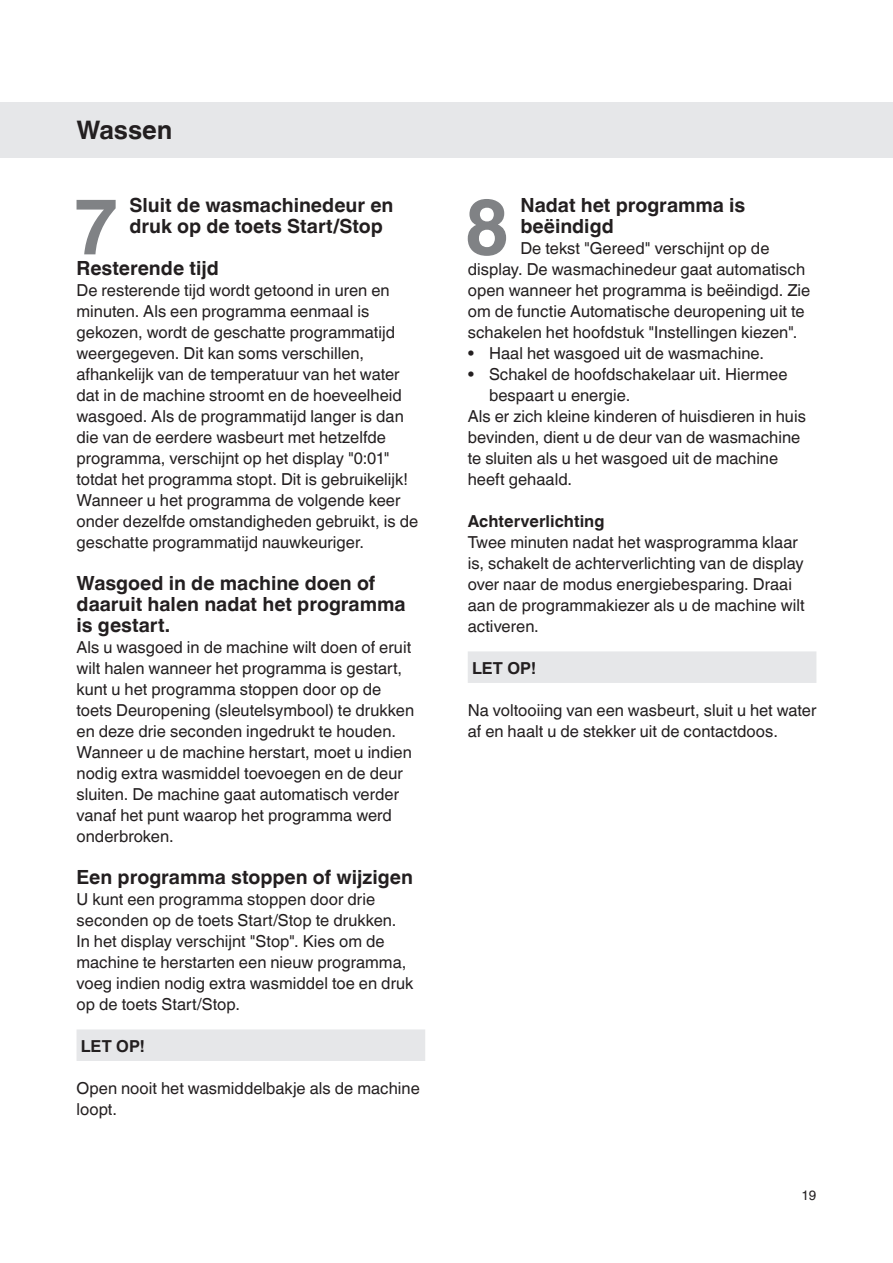
<style>
.page{position:relative;width:893px;height:1263px;background:#fff}
.page>*{position:absolute;margin:0;border:0;box-sizing:border-box;transform-origin:0 0}
.naslov_2{font:700 78px "Helvetica Linotype";color:#808285}
.naslov_1-1{font:700 25.5px "Helvetica Linotype";color:#231f20}
.naslov_2_2{font:700 19.5px/21px "Helvetica Linotype";color:#231f20}
.naslov_2-2{font:700 19.5px/21px "Helvetica Linotype";color:#231f20}
.tekst{font:16.5px/21px "Helvetica Linotype";color:#231f20}
.naslov_3{font:700 16.5px "Helvetica Linotype";color:#231f20}
.podnaslov_v_sivini{font:700 16.5px "Helvetica Linotype";letter-spacing:.005em;color:#231f20}
.t1{font:13.5px "Helvetica Linotype";color:#231f20}
</style>
<div class="page">
<div style="left:0;top:102px;width:893px;height:55px;background:#e6e7e9"></div>
<div style="left:77px;top:1029px;width:348px;height:32px;background:#e6e7e9"></div>
<div style="left:468px;top:651px;width:348px;height:32px;background:#e6e7e9"></div>
<p class="naslov_1-1" style="left:77px;top:115px;width:97px">Wassen</p>
<p class="naslov_2" style="left:74px;top:182px;width:46px">7</p>
<p class="naslov_2-2" style="left:130px;top:195px;width:265px">Sluit de wasmachinedeur en druk op de toets Start/Stop</p>
<p class="naslov_2_2" style="left:77px;top:258px;width:144px">Resterende tijd</p>
<p class="tekst" style="left:77px;top:280px;width:343px">De resterende tijd wordt getoond in uren en minuten. Als een programma eenmaal is gekozen, wordt de geschatte programmatijd weergegeven. Dit kan soms verschillen, afhankelijk van de temperatuur van het water dat in de machine stroomt en de hoeveelheid wasgoed. Als de programmatijd langer is dan die van de eerdere wasbeurt met hetzelfde programma, verschijnt op het display "0:01" totdat het programma stopt. Dit is gebruikelijk!<br>Wanneer u het programma de volgende keer onder dezelfde omstandigheden gebruikt, is de geschatte programmatijd nauwkeuriger.</p>
<p class="naslov_2_2" style="left:77px;top:573px;width:331px">Wasgoed in de machine doen of daaruit halen nadat het programma is gestart.</p>
<p class="tekst" style="left:77px;top:637px;width:339px">Als u wasgoed in de machine wilt doen of eruit wilt halen wanneer het programma is gestart, kunt u het programma stoppen door op de toets Deuropening (sleutelsymbool) te drukken en deze drie seconden ingedrukt te houden.<br>Wanneer u de machine herstart, moet u indien nodig extra wasmiddel toevoegen en de deur sluiten. De machine gaat automatisch verder vanaf het punt waarop het programma werd onderbroken.</p>
<p class="naslov_2_2" style="left:77px;top:867px;width:338px">Een programma stoppen of wijzigen</p>
<p class="tekst" style="left:77px;top:889px;width:338px">U kunt een programma stoppen door drie seconden op de toets Start/Stop te drukken.<br>In het display verschijnt "Stop". Kies om de machine te herstarten een nieuw programma, voeg indien nodig extra wasmiddel toe en druk op de toets Start/Stop.</p>
<p class="podnaslov_v_sivini" style="left:81px;top:1037px;width:66px">LET OP!</p>
<p class="tekst" style="left:77px;top:1078px;width:345px">Open nooit het wasmiddelbakje als de machine loopt.</p>
<p class="naslov_2" style="left:464px;top:182px;width:46px">8</p>
<p class="naslov_2-2" style="left:520px;top:195px;width:227px">Nadat het programma is beëindigd</p>
<p class="tekst" style="left:468px;top:238px;width:344px;text-indent:53px">De tekst "Gereed" verschijnt op de display. De wasmachinedeur gaat automatisch open wanneer het programma is beëindigd. Zie om de functie Automatische deuropening uit te schakelen het hoofdstuk "Instellingen kiezen".</p>
<p class="tekst" style="left:468px;top:343px;width:298px">• Haal het wasgoed uit de wasmachine.</p>
<p class="tekst" style="left:489px;top:364px;width:300px;text-indent:-21px">• Schakel de hoofdschakelaar uit. Hiermee bespaart u energie.</p>
<p class="tekst" style="left:468px;top:406px;width:340px">Als er zich kleine kinderen of huisdieren in huis bevinden, dient u de deur van de wasmachine te sluiten als u het wasgoed uit de machine heeft gehaald.</p>
<p class="naslov_3" style="left:468px;top:512px;width:138px">Achterverlichting</p>
<p class="tekst" style="left:468px;top:532px;width:338px">Twee minuten nadat het wasprogramma klaar is, schakelt de achterverlichting van de display over naar de modus energiebesparing. Draai aan de programmakiezer als u de machine wilt activeren.</p>
<p class="podnaslov_v_sivini" style="left:472px;top:659px;width:66px">LET OP!</p>
<p class="tekst" style="left:468px;top:700px;width:350px">Na voltooiing van een wasbeurt, sluit u het water af en haalt u de stekker uit de contactdoos.</p>
<p class="t1" style="left:801px;top:1188px;width:17px">19</p>
</div>
